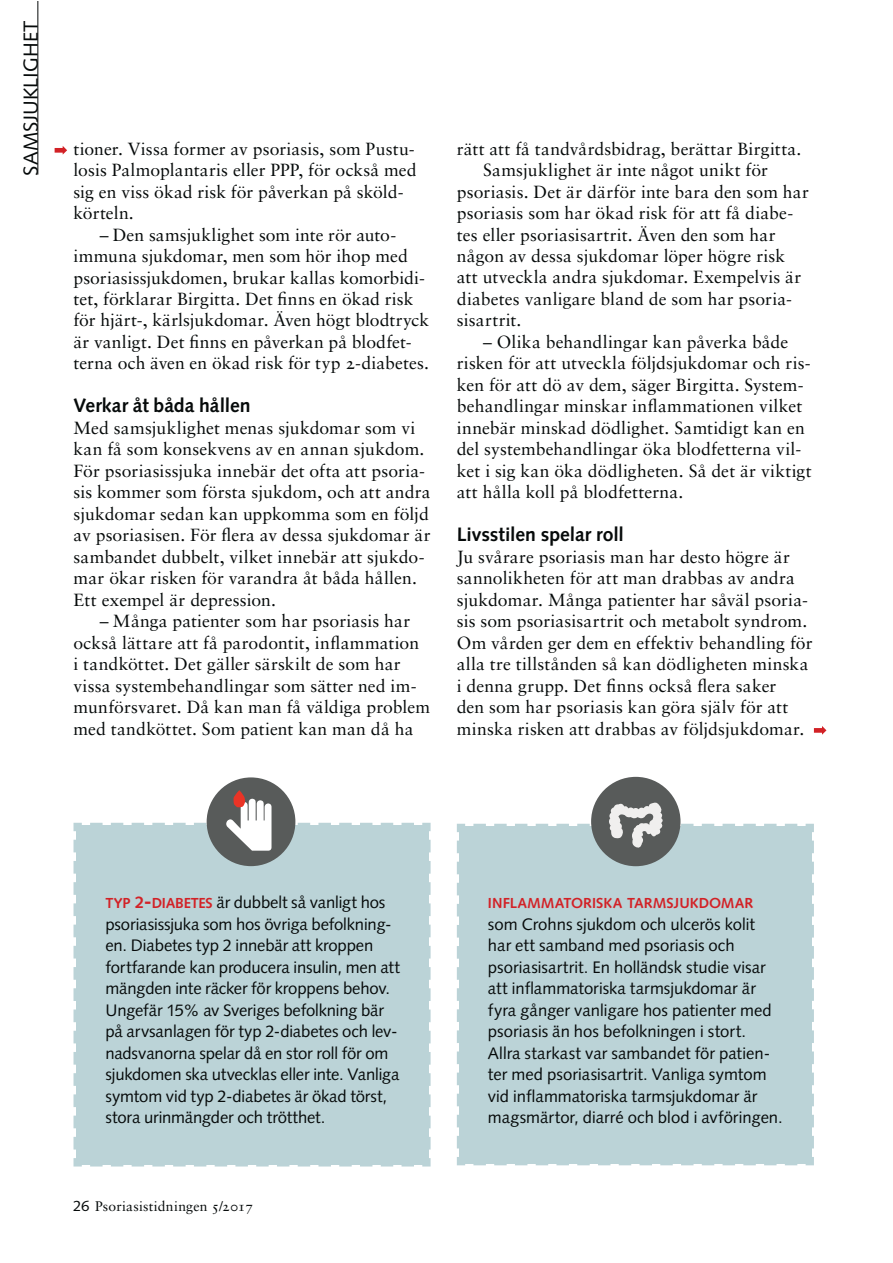
<style>
.page{position:relative;width:893px;height:1263px;background:#fff}
.page>*{position:absolute;margin:0;border:0;box-sizing:border-box;transform-origin:0 0}
.t1{font:20.4px "Syntax LT Std";letter-spacing:.005em;color:#060a0a}
.t2{font:700 19.5px "Syntax LT Std";color:#060a0a}
.t3{font:17.55px/21.5px "Sabon LT Std";letter-spacing:.005em;color:#060a0a}
.t4{font:16.65px/21.5px "Syntax LT Std";letter-spacing:-.005em;color:#060a0a}
.t5{font:700 14.55px "Syntax LT Std";color:#d22126}
.t6{font:13.95px "Sabon LT Std";letter-spacing:.015em;color:#060a0a}
.s1{font-weight:700;font-size:14.55px;color:#d22126}
.s2{font-weight:700;color:#d22126}
.s3{font-weight:700;font-size:20.7px;color:#d22126}
.s4{font-family:"Syntax LT Std";font-size:14.85px}
</style>
<div class="page">
<div style="left:207px;top:777px;width:88px;height:89px;background:#585b5a;border-radius:50%"></div>
<svg style="left:73px;top:790px;width:358px;height:377px;background:#bed3d6"></svg>
<div style="left:591px;top:777px;width:89px;height:89px;background:#585b5a;border-radius:50%"></div>
<svg style="left:456px;top:802px;width:358px;height:364px;background:#bcd2d6"></svg>
<svg style="left:814px;top:726px;width:12px;height:9px"></svg>
<hr style="left:37px;top:1px;width:1px;height:174px;background:#060a0a">
<svg style="left:55px;top:146px;width:12px;height:9px"></svg>
<p class="t1" style="left:22px;top:176px;width:157px;rotate:-90deg">SAMSJUKLIGHET</p>
<p class="t3" style="left:73px;top:139px;width:345px">tioner. Vissa former av psoriasis, som Pustu&shy;losis Palmoplantaris eller PPP, för också med sig en viss ökad risk för påverkan på sköld&shy;körteln.</p>
<p class="t3" style="left:73px;top:225px;width:357px;text-indent:26px">– Den samsjuklighet som inte rör auto&shy;immuna sjukdomar, men som hör ihop med psoriasissjukdomen, brukar kallas komorbidi&shy;tet, förklarar Birgitta. Det finns en ökad risk för hjärt-, kärlsjukdomar. Även högt blodtryck är vanligt. Det finns en påverkan på blodfet&shy;terna och även en ökad risk för typ 2-diabetes.</p>
<p class="t2" style="left:74px;top:397px;width:179px">Verkar åt båda hållen</p>
<p class="t3" style="left:74px;top:418px;width:359px">Med samsjuklighet menas sjukdomar som vi kan få som konsekvens av en annan sjukdom.<br>För psoriasissjuka innebär det ofta att psoria&shy;sis kommer som första sjukdom, och att andra sjukdomar sedan kan uppkomma som en följd av psoriasisen. För flera av dessa sjukdomar är sambandet dubbelt, vilket innebär att sjukdo&shy;mar ökar risken för varandra åt båda hållen.<br>Ett exempel är depression.</p>
<p class="t3" style="left:74px;top:612px;width:358px;text-indent:26px">– Många patienter som har psoriasis har också lättare att få parodontit, inflammation<br>i tandköttet. Det gäller särskilt de som har vissa systembehandlingar som sätter ned im&shy;munförsvaret. Då kan man få väldiga problem med tandköttet. Som patient kan man då ha</p>
<p class="t3" style="left:457px;top:139px;width:346px">rätt att få tandvårdsbidrag, berättar Birgitta.</p>
<p class="t3" style="left:483px;top:161px;width:286px">Samsjuklighet är inte något unikt för</p>
<p class="t3" style="left:457px;top:182px;width:354px">psoriasis. Det är därför inte bara den som har</p>
<p class="t3" style="left:457px;top:204px;width:338px">psoriasis som har ökad risk för att få diabe-</p>
<p class="t3" style="left:457px;top:225px;width:320px">tes eller psoriasisartrit. Även den som har</p>
<p class="t3" style="left:457px;top:247px;width:330px">någon av dessa sjukdomar löper högre risk</p>
<p class="t3" style="left:457px;top:268px;width:346px">att utveckla andra sjukdomar. Exempelvis är</p>
<p class="t3" style="left:457px;top:290px;width:337px">diabetes vanligare bland de som har psoria-</p>
<p class="t3" style="left:457px;top:311px;width:66px">sisartrit.</p>
<p class="t3" style="left:457px;top:333px;width:356px;text-indent:26px">– Olika behandlingar kan påverka både risken för att utveckla följdsjukdomar och ris&shy;ken för att dö av dem, säger Birgitta. System&shy;behandlingar minskar inflammationen vilket innebär minskad dödlighet. Samtidigt kan en del systembehandlingar öka blodfetterna vil&shy;ket i sig kan öka dödligheten. Så det är viktigt att hålla koll på blodfetterna.</p>
<p class="t2" style="left:457px;top:526px;width:169px">Livsstilen spelar roll</p>
<p class="t3" style="left:457px;top:547px;width:357px">Ju svårare psoriasis man har desto högre är sannolikheten för att man drabbas av andra sjukdomar. Många patienter har såväl psoria&shy;sis som psoriasisartrit och metabolt syndrom.<br>Om vården ger dem en effektiv behandling för alla tre tillstånden så kan dödligheten minska i denna grupp. Det finns också flera saker<br>den som har psoriasis kan göra själv för att minska risken att drabbas av följdsjukdomar.</p>
<p class="t4" style="left:106px;top:893px;width:296px"><span class="s1">TYP</span> <span class="s2">2</span><span class="s3">-</span><span class="s1">DIABETES</span> är dubbelt så vanligt hos psoriasissjuka som hos övriga befolkning&shy;en. Diabetes typ 2 innebär att kroppen fortfarande kan producera insulin, men att mängden inte räcker för kroppens behov.<br>Ungefär 15% av Sveriges befolkning bär på arvsanlagen för typ 2-diabetes och lev&shy;nadsvanorna spelar då en stor roll för om sjukdomen ska utvecklas eller inte. Vanliga symtom vid typ 2-diabetes är ökad törst, stora urinmängder och trötthet.</p>
<p class="t6" style="left:73px;top:1200px;width:181px"><span class="s4">26</span> Psoriasistidningen 5/2017</p>
<p class="t5" style="left:488px;top:895px;width:267px">INFLAMMATORISKA TARMSJUKDOMAR</p>
<p class="t4" style="left:488px;top:915px;width:296px">som Crohns sjukdom och ulcerös kolit<br>har ett samband med psoriasis och psoriasisartrit. En holländsk studie visar att inflammatoriska tarmsjukdomar är fyra gånger vanligare hos patienter med psoriasis än hos befolkningen i stort.<br>Allra starkast var sambandet för patien&shy;ter med psoriasisartrit. Vanliga symtom vid inflammatoriska tarmsjukdomar är magsmärtor, diarré och blod i avföringen.</p>
</div>
